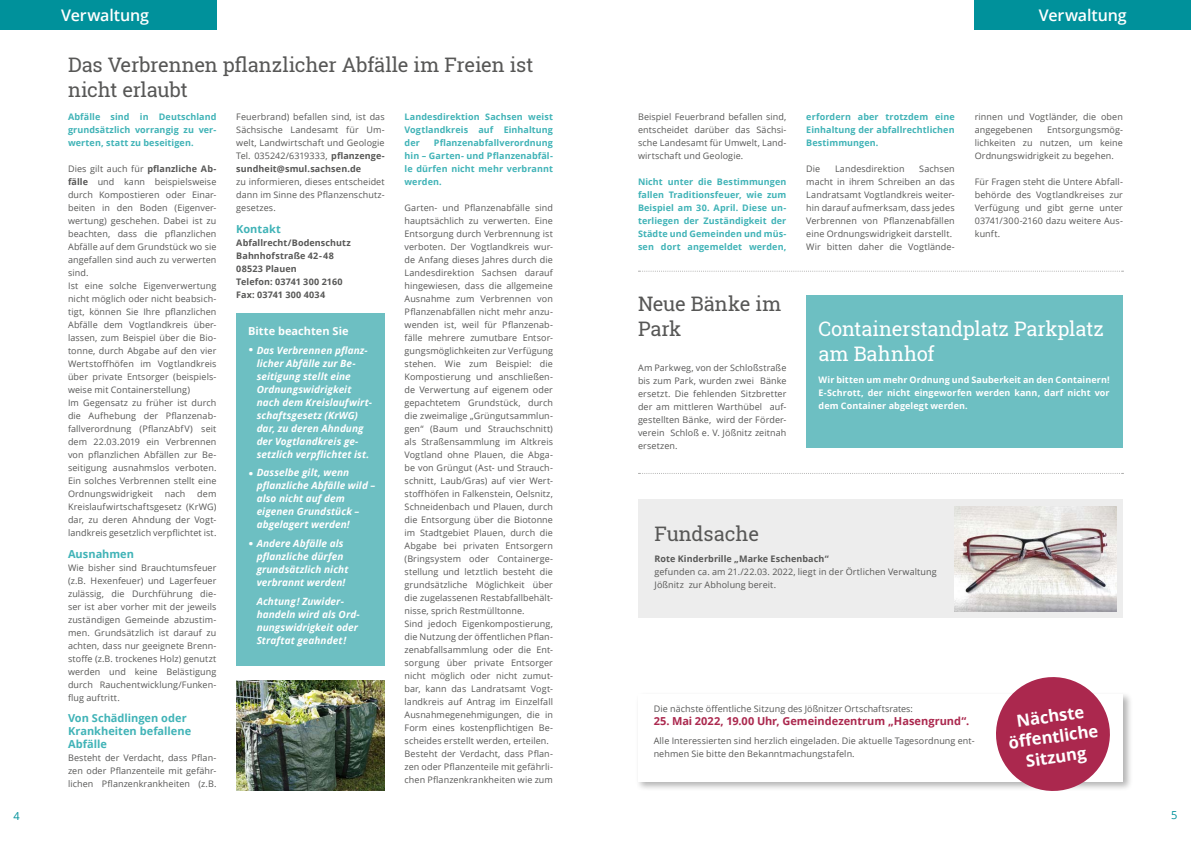
<style>
.page{position:relative;width:1191px;height:842px;background:#fff}
.page>*{position:absolute;margin:0;border:0;box-sizing:border-box;transform-origin:0 0}
.t1{font:20px/25px "Roboto Slab";letter-spacing:-.01em;color:#575756}
.t2{font:20px/25px "Roboto Slab";letter-spacing:-.01em;color:#fff}
.t3{font:700 20px "Open Sans";color:#fff}
.t4{font:700 16.6px/20.5px "Open Sans";color:#fff;text-align:center}
.t5{font:600 16px "Open Sans";letter-spacing:-.005em;color:#fff}
.t6{font:700 11px/13px "Open Sans";color:#40b3b7}
.t7{font:700 11px "Open Sans";color:#ab284e}
.t8{font:700 11px "Open Sans";color:#fff}
.t9{font:11px "Open Sans";color:#00919b}
.t10{font:italic 700 10px/13px "Open Sans";letter-spacing:.01em;color:#fff}
.t11{font:9px/13px "Open Sans";letter-spacing:.01em;color:#575756;text-align:justify}
.t12{font:700 9px/13px "Open Sans";letter-spacing:.01em;color:#40b3b7;text-align:justify}
.t13{font:700 9px/13px "Open Sans";letter-spacing:.01em;color:#fff;text-align:justify}
.t14{font:700 9px/13px "Open Sans";letter-spacing:.01em;color:#575756}
.s1{font-weight:700}
</style>
<div class="page">
<div style="left:806px;top:296px;width:317px;height:152px;background:#6dbfc2"></div>
<div style="left:974px;top:0;width:217px;height:30px;background:#00919b"></div>
<div style="left:0;top:0;width:216px;height:29px;background:#00919b"></div>
<svg style="left:638px;top:271px;width:485px;height:1px"></svg>
<svg style="left:638px;top:473px;width:485px;height:1px"></svg>
<div style="left:638px;top:500px;width:484px;height:118px;background:#ededed"></div>
<img style="left:954px;top:506px;width:162px;height:105px">
<div style="left:236px;top:314px;width:149px;height:352px;background:#6dbfc2"></div>
<img style="left:236px;top:680px;width:149px;height:111px">
<div style="left:635px;top:692px;width:498px;height:100px;background:#000;opacity:.3"></div>
<div style="left:638px;top:694px;width:485px;height:87px;background:#fff"></div>
<svg style="left:989px;top:677px;width:128px;height:115px"></svg>
<h3 class="t5" style="left:61px;top:4px;width:89px">Verwaltung</h3>
<h3 class="t5" style="left:1039px;top:4px;width:89px">Verwaltung</h3>
<h1 class="t1" style="left:68px;top:52px;width:467px">Das Verbrennen pflanzlicher Abfälle im Freien ist nicht erlaubt</h1>
<p class="t12" style="left:68px;top:110px;width:150px">Abfälle sind in Deutschland grundsätzlich vorrangig zu ver&shy;werten, statt zu beseitigen.</p>
<p class="t11" style="left:68px;top:162px;width:150px;text-align:left">Dies gilt auch für <span class="s1">pflanzliche Ab&shy;fälle</span> und kann beispielsweise durch Kompostieren oder Einar&shy;beiten in den Boden (Eigenver&shy;wertung) geschehen. Dabei ist zu beachten, dass die pflanzlichen<br>Abfälle auf dem Grundstück wo sie angefallen sind auch zu verwerten sind.<br>Ist eine solche Eigenverwertung nicht möglich oder nicht beabsich&shy;tigt, können Sie Ihre pflanzlichen<br>Abfälle dem Vogtlandkreis über&shy;lassen, zum Beispiel über die Bio&shy;tonne, durch Abgabe auf den vier<br>Wertstoffhöfen im Vogtlandkreis über private Entsorger (beispiels&shy;weise mit Containerstellung)<br>Im Gegensatz zu früher ist durch die Aufhebung der Pflanzenab&shy;fallverordnung (PflanzAbfV) seit dem 22.03.2019 ein Verbrennen von pflanzlichen Abfällen zur Be&shy;seitigung ausnahmslos verboten.<br>Ein solches Verbrennen stellt eine<br>Ordnungswidrigkeit</p>
<p class="t11" style="left:68px;top:487px;width:150px;text-indent:129px">dem Kreislaufwirtschaftsgesetz (KrWG) dar, zu deren Ahndung der Vogt&shy;landkreis gesetzlich verpflichtet ist.</p>
<p class="t6" style="left:68px;top:547px;width:68px">Ausnahmen</p>
<p class="t11" style="left:68px;top:561px;width:150px">Wie bisher sind Brauchtumsfeuer (z.B. Hexenfeuer) und Lagerfeuer zulässig, die Durchführung die&shy;ser ist aber vorher mit der jeweils zuständigen Gemeinde abzustim&shy;men. Grundsätzlich ist darauf zu achten, dass nur geeignete Brenn&shy;stoffe (z.B. trockenes Holz) genutzt werden und keine Belästigung durch Rauchentwicklung/Funken&shy;flug auftritt.</p>
<p class="t6" style="left:68px;top:712px;width:125px">Von Schädlingen oder<br>Krankheiten befallene<br>Abfälle</p>
<p class="t11" style="left:68px;top:751px;width:150px">Besteht der Verdacht, dass Pflan&shy;zen oder Pflanzenteile mit gefähr&shy;lichen Pflanzenkrankheiten (z.B.</p>
<p class="t11" style="left:165px;top:487px;width:22px">nach</p>
<p class="t11" style="left:236px;top:110px;width:150px">Feuerbrand) befallen sind, ist das Sächsische Landesamt für Um&shy;welt, Landwirtschaft und Geologie Tel. 035242/6319333, <span class="s1">pflanzenge&shy;sundheit@smul.sachsen.de</span></p>
<p class="t11" style="left:236px;top:175px;width:150px">zu informieren, dieses entscheidet dann im Sinne des Pflanzenschutz&shy;gesetzes.</p>
<p class="t6" style="left:236px;top:222px;width:46px">Kontakt</p>
<p class="t14" style="left:236px;top:236px;width:116px">Abfallrecht/Bodenschutz<br>Bahnhofstraße 42- 48<br>08523 Plauen<br>Telefon: 03741 300 2160<br>Fax: 03741 300 4034</p>
<p class="t8" style="left:248px;top:323px;width:102px">Bitte beachten Sie</p>
<p class="t10" style="left:257px;top:343px;width:117px">Das Verbrennen pflanz&shy;licher Abfälle zur Be&shy;seitigung stellt eine<br>Ordnungswidrigkeit nach dem Kreislaufwirt&shy;schaftsgesetz (KrWG) dar, zu deren Ahndung der Vogtlandkreis ge&shy;setzlich verpflichtet ist.</p>
<p class="t10" style="left:257px;top:466px;width:120px">Dasselbe gilt, wenn pflanzliche Abfälle wild – also nicht auf dem eigenen Grundstück – abgelagert werden!</p>
<p class="t10" style="left:257px;top:537px;width:93px">Andere Abfälle als pflanzliche dürfen grundsätzlich nicht verbrannt werden!</p>
<p class="t10" style="left:257px;top:594px;width:105px">Achtung! Zuwider&shy;handeln wird als Ord&shy;nungswidrigkeit oder<br>Straftat geahndet!</p>
<h1 class="t3" style="left:248px;top:329px;width:7px">.</h1>
<h1 class="t3" style="left:248px;top:453px;width:7px">.</h1>
<h1 class="t3" style="left:248px;top:523px;width:7px">.</h1>
<p class="t12" style="left:404px;top:110px;width:150px">Landesdirektion Sachsen weist Vogtlandkreis auf Einhaltung der</p>
<p class="t12" style="left:404px;top:136px;width:150px;text-indent:29px">Pflanzenabfallverordnung hin – Garten- und Pflanzenabfäl&shy;le dürfen nicht mehr verbrannt werden.</p>
<p class="t11" style="left:404px;top:201px;width:150px;text-align:left">Garten- und Pflanzenabfälle sind hauptsächlich zu verwerten. Eine Entsorgung durch Verbrennung ist verboten. Der Vogtlandkreis wur&shy;de Anfang dieses Jahres durch die Landesdirektion Sachsen darauf hingewiesen, dass die allgemeine Ausnahme zum Verbrennen von Pflanzenabfällen nicht mehr anzu&shy;wenden ist, weil für Pflanzenab&shy;fälle mehrere zumutbare Entsor&shy;gungsmöglichkeiten zur Verfügung stehen. Wie zum Beispiel: die Kompostierung und anschließen&shy;de Verwertung auf eigenem oder gepachtetem Grundstück, durch die zweimalige „Grüngutsammlun&shy;gen“ (Baum und Strauchschnitt) als Straßensammlung im Altkreis Vogtland ohne Plauen, die Abga&shy;be von Grüngut (Ast- und Strauch&shy;schnitt, Laub/Gras) auf vier Wert&shy;stoffhöfen in Falkenstein, Oelsnitz, Schneidenbach und Plauen, durch die Entsorgung über die Biotonne im Stadtgebiet Plauen, durch die Abgabe bei privaten Entsorgern (Bringsystem oder Containerge&shy;stellung und letztlich besteht die grundsätzliche Möglichkeit über die zugelassenen Restabfallbehält&shy;nisse, sprich Restmülltonne.<br>Sind jedoch Eigenkompostierung, die Nutzung der öffentlichen Pflan&shy;zenabfallsammlung oder die Ent&shy;sorgung über private Entsorger nicht möglich oder nicht zumut&shy;bar, kann das Landratsamt Vogt&shy;landkreis auf Antrag im Einzelfall Ausnahmegenehmigungen, die in Form eines kostenpflichtigen Be&shy;scheides erstellt werden, erteilen.<br>Besteht der Verdacht, dass Pflan&shy;zen oder Pflanzenteile mit gefährli&shy;chen Pflanzenkrankheiten wie zum</p>
<p class="t11" style="left:638px;top:110px;width:150px">Beispiel Feuerbrand befallen sind, entscheidet darüber das Sächsi&shy;sche Landesamt für Umwelt, Land&shy;wirtschaft und Geologie.</p>
<p class="t12" style="left:638px;top:175px;width:150px">Nicht unter die Bestimmungen fallen Traditionsfeuer, wie zum Beispiel am 30. April. Diese un&shy;terliegen der Zuständigkeit der Städte und Gemeinden und müs&shy;sen dort angemeldet werden,</p>
<h1 class="t1" style="left:638px;top:291px;width:145px">Neue Bänke im<br>Park</h1>
<p class="t11" style="left:638px;top:361px;width:150px">Am Parkweg, von der Schloßstraße bis zum Park, wurden zwei Bänke ersetzt. Die fehlenden Sitzbretter der am mittleren Warthübel auf&shy;gestellten Bänke, wird der Förder&shy;verein Schloß e. V. Jößnitz zeitnah ersetzen.</p>
<p class="t12" style="left:806px;top:110px;width:150px">erfordern aber trotzdem eine Einhaltung der abfallrechtlichen Bestimmungen.</p>
<p class="t11" style="left:806px;top:162px;width:16px">Die</p>
<p class="t11" style="left:835px;top:162px;width:71px">Landesdirektion</p>
<p class="t11" style="left:806px;top:162px;width:150px;text-align:left;text-indent:113px">Sachsen macht in ihrem Schreiben an das<br>Landratsamt Vogtlandkreis weiter&shy;hin darauf aufmerksam, dass jedes<br>Verbrennen von Pflanzenabfällen eine Ordnungswidrigkeit darstellt.<br>Wir bitten daher die Vogtlände-</p>
<p class="t11" style="left:974px;top:110px;width:150px">rinnen und Vogtländer, die oben angegebenen</p>
<p class="t11" style="left:974px;top:123px;width:150px;text-indent:72px">Entsorgungsmög&shy;lichkeiten zu nutzen, um keine Ordnungswidrigkeit zu begehen.</p>
<p class="t11" style="left:974px;top:175px;width:150px">Für Fragen steht die Untere Abfall&shy;behörde des Vogtlandkreises zur Verfügung und gibt gerne unter 03741/300-2160 dazu weitere Aus&shy;kunft.</p>
<h1 class="t2" style="left:818px;top:316px;width:287px">Containerstandplatz Parkplatz am Bahnhof</h1>
<p class="t13" style="left:818px;top:373px;width:292px">Wir bitten um mehr Ordnung und Sauberkeit an den Containern!<br>E-Schrott, der nicht eingeworfen werden kann, darf nicht vor dem Container abgelegt werden.</p>
<h1 class="t1" style="left:654px;top:521px;width:106px">Fundsache</h1>
<p class="t14" style="left:654px;top:552px;width:176px">Rote Kinderbrille „Marke Eschenbach“</p>
<p class="t11" style="left:654px;top:565px;width:284px">gefunden ca. am 21./22.03. 2022, liegt in der Örtlichen Verwaltung<br>Jößnitz zur Abholung bereit.</p>
<p class="t11" style="left:653px;top:702px;width:261px">Die nächste öffentliche Sitzung des Jößnitzer Ortschaftsrates:</p>
<p class="t7" style="left:653px;top:713px;width:317px">25. Mai 2022, 19.00 Uhr, Gemeindezentrum „Hasengrund“.</p>
<p class="t11" style="left:653px;top:734px;width:322px">Alle Interessierten sind herzlich eingeladen. Die aktuelle Tagesordnung ent&shy;nehmen Sie bitte den Bekanntmachungstafeln.</p>
<h2 class="t4" style="left:1004px;top:712px;width:92px;rotate:-8deg">Nächste<br>öff entliche<br>Sitzung</h2>
<p class="t9" style="left:13px;top:808px;width:8px">4</p>
<p class="t9" style="left:1171px;top:808px;width:8px">5</p>
</div>
